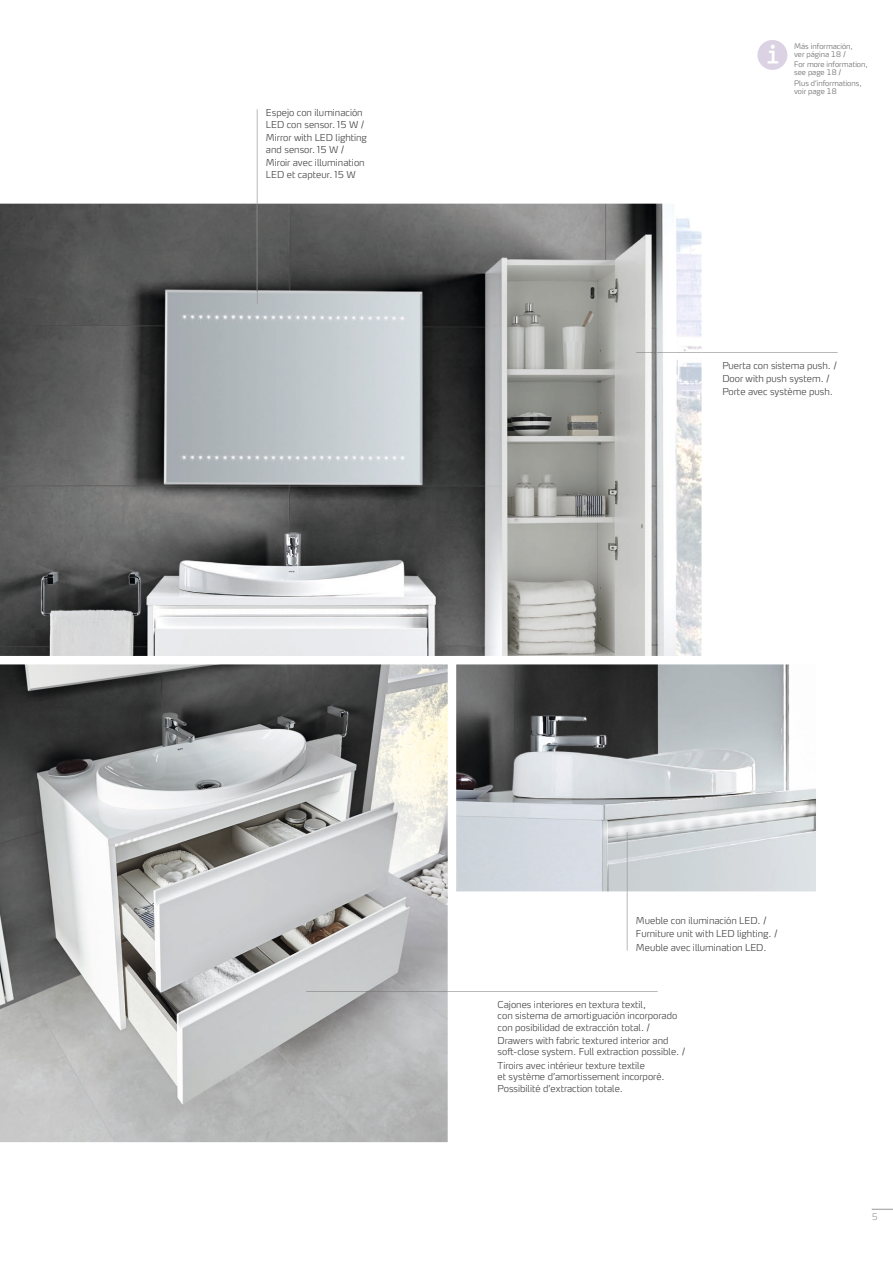
<style>
.page{position:relative;width:893px;height:1263px;background:#fff}
.page>*{position:absolute;margin:0;border:0;box-sizing:border-box;transform-origin:0 0}
.t1{font:300 expanded 9.45px/11.4px "Max OT";color:#414140}
.t2{font:300 expanded 9px "Max OT";color:#999}
.t3{font:300 expanded 7.5px/8.2px "Max OT";color:#686868}
</style>
<div class="page">
<svg style="left:872px;top:1209px;width:21px;height:1px"></svg>
<img style="left:1px;top:204px;width:700px;height:452px">
<img style="left:456px;top:664px;width:360px;height:227px">
<img style="left:0;top:664px;width:448px;height:478px">
<svg style="left:448px;top:991px;width:210px;height:1px"></svg>
<img style="left:306px;top:991px;width:142px;height:1px">
<svg style="left:701px;top:352px;width:137px;height:1px"></svg>
<img style="left:636px;top:352px;width:65px;height:1px">
<svg style="left:257px;top:109px;width:1px;height:95px"></svg>
<img style="left:257px;top:204px;width:1px;height:100px">
<img style="left:0;top:0;width:1px;height:984px">
<svg style="left:627px;top:891px;width:1px;height:60px"></svg>
<img style="left:627px;top:832px;width:1px;height:59px">
<svg style="left:757px;top:40px;width:30px;height:30px"></svg>
<p class="t1" style="left:266px;top:107px;width:100px">Espejo con iluminación<br>LED con sensor. 15 W /</p>
<p class="t1" style="left:266px;top:132px;width:103px">Mirror with LED lighting and sensor. 15 W /</p>
<p class="t1" style="left:266px;top:157px;width:100px">Miroir avec illumination<br>LED et capteur. 15 W</p>
<p class="t3" style="left:794px;top:42px;width:60px">Más información, ver página 18 /</p>
<p class="t3" style="left:794px;top:60px;width:75px">For more information, see page 18 /</p>
<p class="t3" style="left:794px;top:79px;width:69px">Plus d’informations, voir page 18</p>
<p class="t1" style="left:722px;top:358px;width:116px;line-height:13.4px">Puerta con sistema push. /<br>Door with push system. /<br>Porte avec système push.</p>
<p class="t1" style="left:636px;top:914px;width:143px;line-height:13.4px">Mueble con iluminación LED. /<br>Furniture unit with LED lighting. /<br>Meuble avec illumination LED.</p>
<p class="t1" style="left:498px;top:998px;width:181px">Cajones interiores en textura textil,<br>con sistema de amortiguación incorporado con posibilidad de extracción total. /</p>
<p class="t1" style="left:498px;top:1035px;width:189px">Drawers with fabric textured interior and soft-close system. Full extraction possible. /</p>
<p class="t1" style="left:498px;top:1060px;width:169px">Tiroirs avec intérieur texture textile<br>et système d’amortissement incorporé.<br>Possibilité d’extraction totale.</p>
<p class="t2" style="left:872px;top:1211px;width:7px">5</p>
</div>
